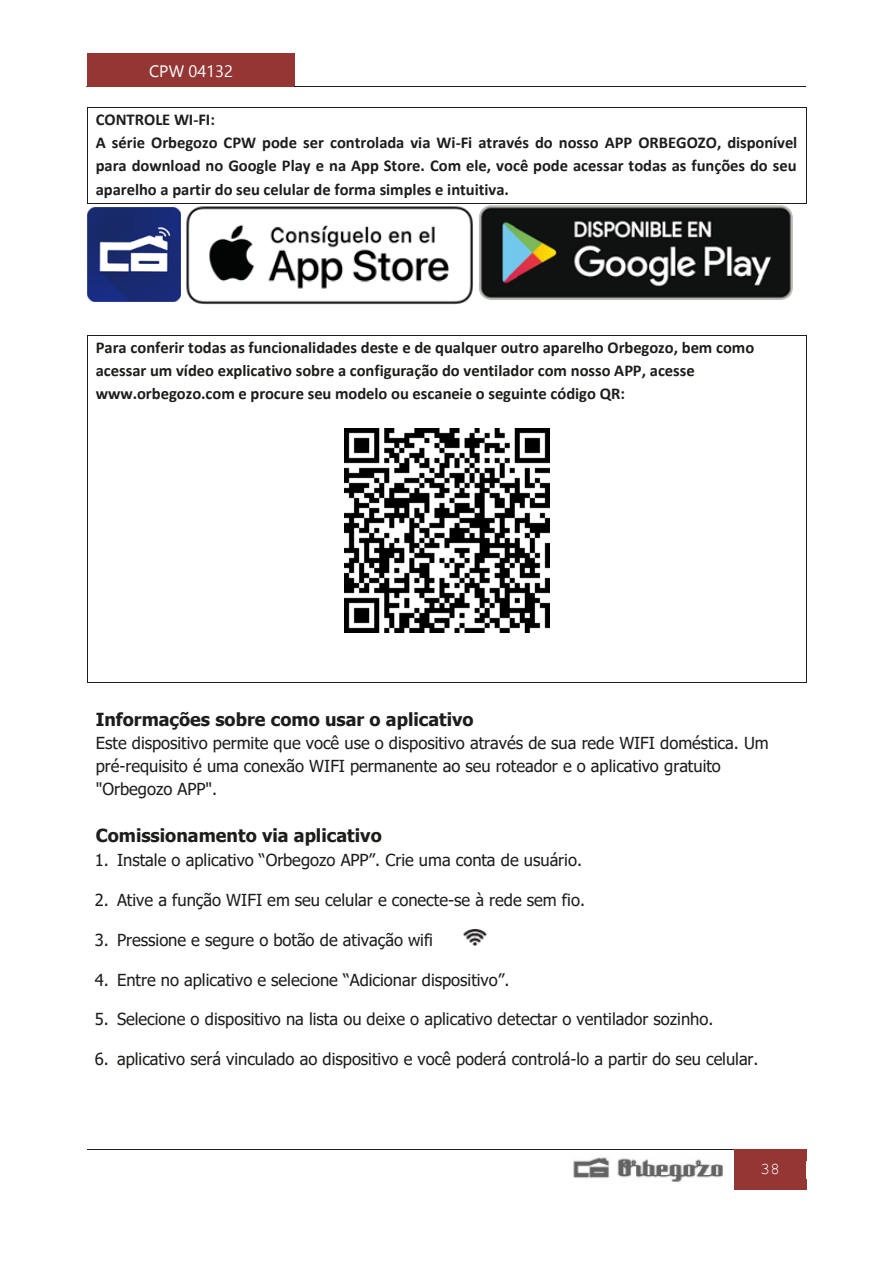
<style>
.page{position:relative;width:893px;height:1263px;background:#fff}
.page>*{position:absolute;margin:0;border:0;box-sizing:border-box;transform-origin:0 0}
.t1{font:700 18px "Tahoma";color:#1d1d1b}
.t2{font:16.5px/23px "Tahoma";color:#1d1d1b}
.t3{font:700 16.5px/23.1px "Calibri";letter-spacing:-.005em;color:#1d1d1b}
.t4{font:16.5px "Ebrima";color:#fff}
.t5{font:16.5px "Courier New";color:#fff}
</style>
<div class="page">
<div style="left:87px;top:58px;width:9px;height:23px;background:#943634"></div>
<div style="left:286px;top:58px;width:9px;height:23px;background:#943634"></div>
<div style="left:96px;top:58px;width:190px;height:23px;background:#943634"></div>
<div style="left:87px;top:53px;width:208px;height:5px;background:#943634"></div>
<div style="left:87px;top:81px;width:208px;height:5px;background:#943634"></div>
<hr style="left:86px;top:86px;width:209px;height:1px;background:#943634">
<hr style="left:295px;top:86px;width:511px;height:1px;background:#1d1d1b">
<img style="left:573px;top:1157px;width:150px;height:25px">
<div style="left:734px;top:1150px;width:72px;height:10px;background:#943634"></div>
<div style="left:734px;top:1160px;width:9px;height:19px;background:#943634"></div>
<div style="left:798px;top:1160px;width:8px;height:19px;background:#943634"></div>
<div style="left:734px;top:1179px;width:72px;height:11px;background:#943634"></div>
<div style="left:743px;top:1160px;width:55px;height:19px;background:#943634"></div>
<hr style="left:87px;top:1149px;width:647px;height:1px;background:#1d1d1b">
<div style="left:735px;top:1149px;width:71px;height:6px;background:#943634"></div>
<img style="left:476px;top:203px;width:320px;height:97px">
<img style="left:181px;top:203px;width:295px;height:102px">
<img style="left:87px;top:208px;width:94px;height:93px">
<img style="left:463px;top:929px;width:24px;height:16px">
<hr style="left:88px;top:107px;width:718px;height:1px;background:#1d1d1b">
<hr style="left:88px;top:204px;width:718px;height:1px;background:#1d1d1b">
<svg style="left:87px;top:107px;width:1px;height:97px"></svg>
<svg style="left:806px;top:107px;width:1px;height:97px"></svg>
<hr style="left:88px;top:335px;width:718px;height:1px;background:#1d1d1b">
<svg style="left:87px;top:335px;width:1px;height:93px"></svg>
<svg style="left:806px;top:335px;width:1px;height:93px"></svg>
<img style="left:344px;top:428px;width:205px;height:205px">
<hr style="left:88px;top:682px;width:718px;height:1px;background:#1d1d1b">
<hr style="left:87px;top:428px;width:1px;height:254px;background:#1d1d1b">
<hr style="left:806px;top:428px;width:1px;height:254px;background:#1d1d1b">
<p class="t4" style="left:149px;top:58px;width:85px">CPW 04132</p>
<p class="t3" style="left:96px;top:108px;width:703px">CONTROLE WI-FI:<br>A série Orbegozo CPW pode ser controlada via Wi-Fi através do nosso APP ORBEGOZO, disponível para download no Google Play e na App Store. Com ele, você pode acessar todas as funções do seu aparelho a partir do seu celular de forma simples e intuitiva.</p>
<p class="t3" style="left:96px;top:336px;width:660px">Para conferir todas as funcionalidades deste e de qualquer outro aparelho Orbegozo, bem como acessar um vídeo explicativo sobre a configuração do ventilador com nosso APP, acesse www.orbegozo.com e procure seu modelo ou escaneie o seguinte código QR:</p>
<p class="t1" style="left:96px;top:707px;width:379px">Informações sobre como usar o aplicativo</p>
<p class="t2" style="left:96px;top:733px;width:674px">Este dispositivo permite que você use o dispositivo através de sua rede WIFI doméstica. Um pré-requisito é uma conexão WIFI permanente ao seu roteador e o aplicativo gratuito "Orbegozo APP".</p>
<p class="t1" style="left:96px;top:823px;width:288px">Comissionamento via aplicativo</p>
<p class="t2" style="left:95px;top:849px;width:489px">1. Instale o aplicativo “Orbegozo APP”. Crie uma conta de usuário.</p>
<p class="t2" style="left:95px;top:889px;width:492px">2. Ative a função WIFI em seu celular e conecte-se à rede sem fio.</p>
<p class="t2" style="left:95px;top:929px;width:340px">3. Pressione e segure o botão de ativação wifi</p>
<p class="t2" style="left:95px;top:969px;width:416px">4. Entre no aplicativo e selecione “Adicionar dispositivo”.</p>
<p class="t2" style="left:95px;top:1009px;width:620px">5. Selecione o dispositivo na lista ou deixe o aplicativo detectar o ventilador sozinho.</p>
<p class="t2" style="left:95px;top:1048px;width:665px">6. aplicativo será vinculado ao dispositivo e você poderá controlá-lo a partir do seu celular.</p>
<p class="t5" style="left:760px;top:1159px;width:21px">38</p>
</div>
